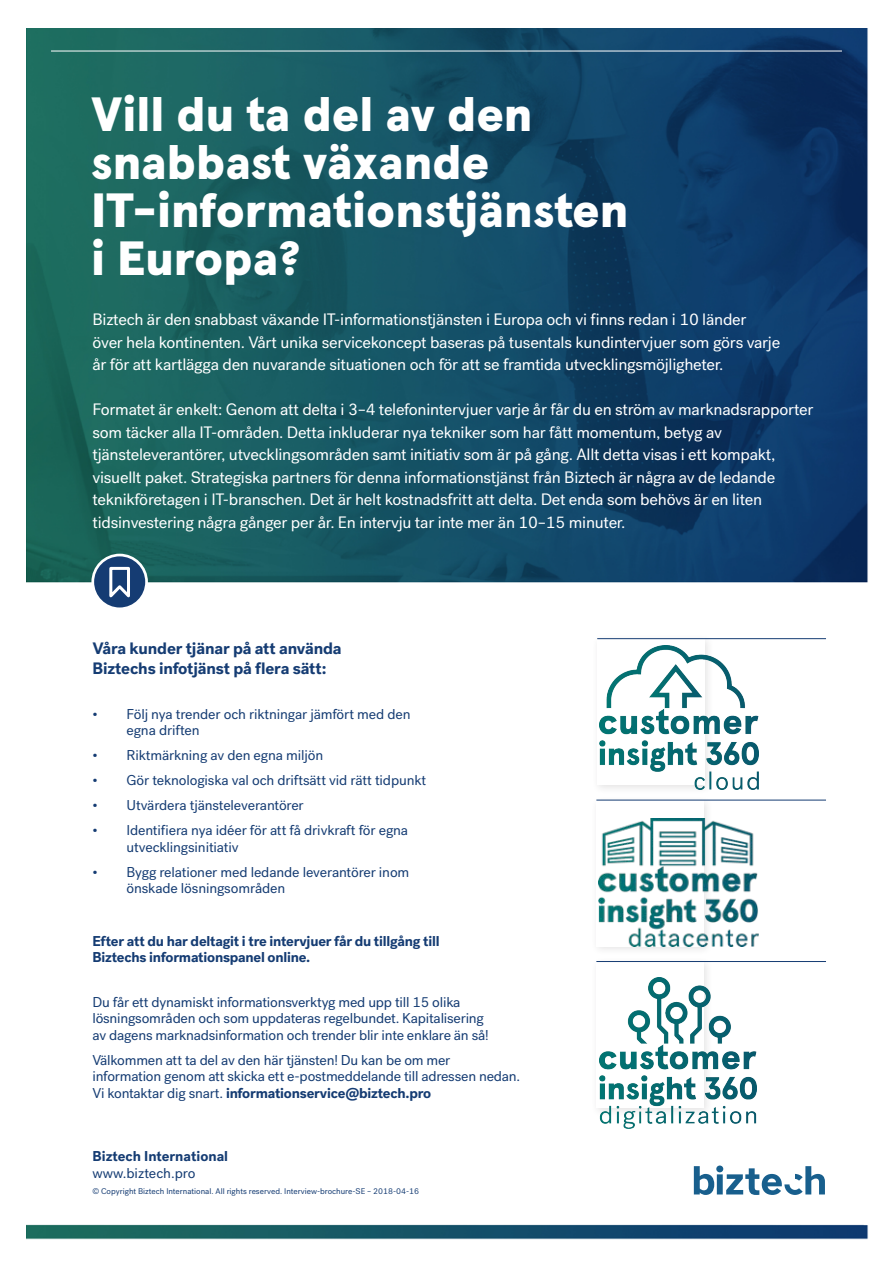
<style>
.page{position:relative;width:893px;height:1263px;background:#fff}
.page>*{position:absolute;margin:0;border:0;box-sizing:border-box;transform-origin:0 0}
.t1{font:900 48px/48px "Apercu Pro";color:#fff}
.t2{font:16.5px/22.5px "Post Grotesk";letter-spacing:-.015em;color:#fff}
.t3{font:700 16.5px/19.8px "Post Grotesk";letter-spacing:-.01em;color:#153c73}
.t4{font:14.25px/16.5px "Post Grotesk";letter-spacing:-.015em;color:#153c73}
.t5{font:700 14.25px/16.5px "Post Grotesk";letter-spacing:-.015em;color:#153c73}
.t6{font:8.25px "Post Grotesk";color:#153c73}
.s1{font-weight:700}
</style>
<div class="page">
<img style="left:27px;top:29px;width:841px;height:1211px">
<hr style="left:51px;top:51px;width:791px;height:1px;background:#fff">
<svg style="left:694px;top:1165px;width:131px;height:30px"></svg>
<div style="left:93px;top:555px;width:54px;height:54px;background:#153c73;border-radius:50%"></div>
<div style="left:91px;top:554px;width:57px;height:56px;border:3px solid #fff;border-radius:50%"></div>
<svg style="left:109px;top:566px;width:21px;height:32px"></svg>
<div style="left:591px;top:633px;width:124px;height:162px;background:#fdfdfd"></div>
<hr style="left:597px;top:638px;width:229px;height:1px;background:#153c73">
<div style="left:590px;top:795px;width:124px;height:161px;background:#231f20;opacity:.12"></div>
<div style="left:596px;top:800px;width:108px;height:146px;background:#fff"></div>
<hr style="left:596px;top:800px;width:230px;height:1px;background:#153c73">
<div style="left:590px;top:956px;width:124px;height:161px;background:#fff"></div>
<hr style="left:596px;top:961px;width:230px;height:1px;background:#153c73">
<img style="left:599px;top:646px;width:160px;height:143px">
<img style="left:598px;top:819px;width:160px;height:128px">
<img style="left:599px;top:977px;width:158px;height:152px">
<p class="t1" style="left:91px;top:87px;width:539px">Vill du ta del av den snabbast växande<br>IT-informationstjänsten i Europa?</p>
<p class="t2" style="left:92px;top:308px;width:689px">Biztech är den snabbast växande IT-informationstjänsten i Europa och vi finns redan i 10 länder över hela kontinenten. Vårt unika servicekoncept baseras på tusentals kundintervjuer som görs varje år för att kartlägga den nuvarande situationen och för att se framtida utvecklingsmöjligheter.</p>
<p class="t2" style="left:92px;top:398px;width:722px">Formatet är enkelt: Genom att delta i 3–4 telefonintervjuer varje år får du en ström av marknadsrapporter som täcker alla IT-områden. Detta inkluderar nya tekniker som har fått momentum, betyg av tjänsteleverantörer, utvecklingsområden samt initiativ som är på gång. Allt detta visas i ett kompakt, visuellt paket. Strategiska partners för denna informationstjänst från Biztech är några av de ledande teknikföretagen i IT-branschen. Det är helt kostnadsfritt att delta. Det enda som behövs är en liten tidsinvestering några gånger per år. En intervju tar inte mer än 10–15 minuter.</p>
<p class="t3" style="left:92px;top:638px;width:251px">Våra kunder tjänar på att använda<br>Biztechs infotjänst på flera sätt:</p>
<p class="t4" style="left:126px;top:706px;width:286px;text-indent:-34px">• Följ nya trender och riktningar jämfört med den egna driften</p>
<p class="t4" style="left:92px;top:747px;width:232px">• Riktmärkning av den egna miljön</p>
<p class="t4" style="left:92px;top:772px;width:335px">• Gör teknologiska val och driftsätt vid rätt tidpunkt</p>
<p class="t4" style="left:92px;top:797px;width:213px">• Utvärdera tjänsteleverantörer</p>
<p class="t4" style="left:126px;top:822px;width:283px;text-indent:-34px">• Identifiera nya idéer för att få drivkraft för egna utvecklingsinitiativ</p>
<p class="t4" style="left:126px;top:864px;width:284px;text-indent:-34px">• Bygg relationer med ledande leverantörer inom önskade lösningsområden</p>
<p class="t5" style="left:92px;top:932px;width:349px">Efter att du har deltagit i tre intervjuer får du tillgång till<br>Biztechs informationspanel online.</p>
<p class="t4" style="left:92px;top:994px;width:398px">Du får ett dynamiskt informationsverktyg med upp till 15 olika lösningsområden och som uppdateras regelbundet. Kapitalisering av dagens marknadsinformation och trender blir inte enklare än så!</p>
<p class="t4" style="left:92px;top:1052px;width:429px">Välkommen att ta del av den här tjänsten! Du kan be om mer information genom att skicka ett e-postmeddelande till adressen nedan.<br>Vi kontaktar dig snart. <span class="s1">informationservice@biztech.pro</span></p>
<p class="t5" style="left:92px;top:1148px;width:137px">Biztech International</p>
<p class="t4" style="left:92px;top:1165px;width:105px">www.biztech.pro</p>
<p class="t6" style="left:92px;top:1187px;width:328px">© Copyright Biztech International. All rights reserved. Interview-brochure-SE – 2018-04-16</p>
</div>
